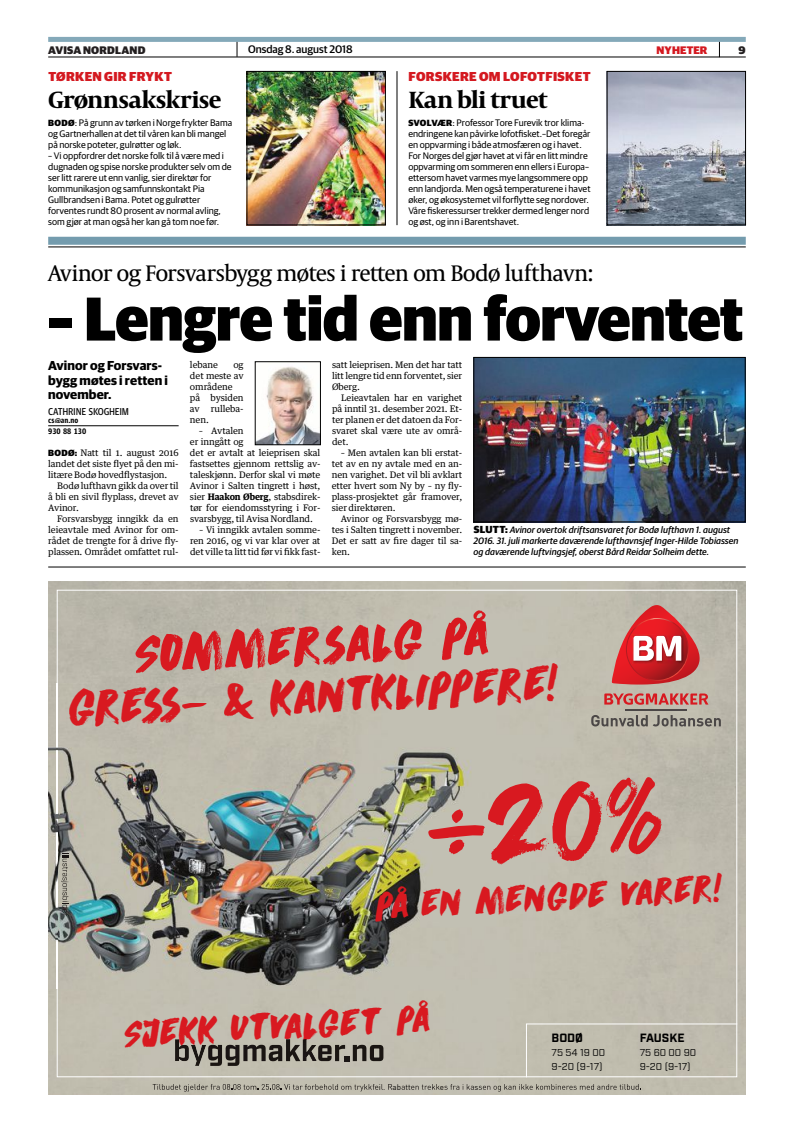
<style>
.page{position:relative;width:794px;height:1134px;background:#fff}
.page>*{position:absolute;margin:0;border:0;box-sizing:border-box;transform-origin:0 0}
.t1{font:96px "Dirrrty";color:#d81920}
.t2{font:900 62px "Guardian Sans";letter-spacing:-.01em;color:#000;scale:.95 1}
.t3{font:48px "Dirrrty";color:#d81920}
.t4{font:44px "Dirrrty";color:#d81920}
.t5{font:34px "Dirrrty";color:#d81920}
.t6{font:700 24px "Capitolium News 2";letter-spacing:-.03em;color:#000}
.t7{font:23px "Capitolium News 2";letter-spacing:-.045em;color:#000}
.t8{font:700 13px/14.5px "Guardian Sans";letter-spacing:.005em;color:#000}
.t9{font:900 13px "Guardian Sans";letter-spacing:.025em;color:#d41920}
.t10{font:700 12px "Industry";color:#000}
.t11{font:500 11px "Guardian Sans";color:#000}
.t12{font:900 11px "Guardian Sans";letter-spacing:.02em;color:#231f20}
.t13{font:900 11px "Guardian Sans";letter-spacing:.01em;color:#d41920}
.t14{font:10px/14px "Industry";color:#000}
.t15{font:10px "Guardian Agate Sans 4 D";letter-spacing:-.03em;color:#000;scale:.95 1}
.t16{font:9.5px/11px "Guardian Sans";color:#000}
.t17{font:italic 500 9.3px/11px "Guardian Sans";letter-spacing:.005em;color:#000}
.t18{font:9px/11px "Guardian Text Egyp";letter-spacing:-.01em;color:#000;text-align:justify}
.t19{font:700 8px/10.8px "Guardian Agate Sans 4 D";color:#000;scale:.95 1}
.t20{font:8px "DIN";color:#0d0b09}
.s1{font-weight:900;font-size:9px}
.s2{font-family:"Guardian Sans";font-weight:900}
.s3{font-weight:700}
.s4{font-weight:900;font-style:normal;font-size:10.2px}
</style>
<div class="page">
<img style="left:48px;top:581px;width:698px;height:513px">
<img style="left:625px;top:710px;width:62px;height:1px">
<svg style="left:591px;top:715px;width:130px;height:11px"></svg>
<svg style="left:612px;top:605px;width:87px;height:80px"></svg>
<svg style="left:604px;top:693px;width:104px;height:12px"></svg>
<img style="left:48px;top:684px;width:423px;height:304px">
<img style="left:57px;top:684px;width:1px;height:304px">
<svg style="left:61px;top:853px;width:8px;height:63px"></svg>
<img style="left:175px;top:1039px;width:14px;height:22px">
<img style="left:191px;top:1045px;width:15px;height:21px">
<img style="left:208px;top:1044px;width:14px;height:22px">
<img style="left:225px;top:1044px;width:15px;height:22px">
<img style="left:243px;top:1044px;width:23px;height:17px">
<img style="left:268px;top:1045px;width:14px;height:16px">
<img style="left:286px;top:1039px;width:14px;height:22px">
<img style="left:302px;top:1039px;width:15px;height:22px">
<img style="left:318px;top:1045px;width:14px;height:16px">
<img style="left:335px;top:1045px;width:10px;height:16px">
<svg style="left:344px;top:1056px;width:6px;height:5px"></svg>
<img style="left:352px;top:1044px;width:15px;height:17px">
<img style="left:369px;top:1045px;width:15px;height:16px">
<hr style="left:526px;top:1023px;width:211px;height:1px;background:#fff">
<hr style="left:526px;top:1024px;width:1px;height:53px;background:#fff">
<svg style="left:153px;top:1084px;width:239px;height:8px"></svg>
<svg style="left:401px;top:1085px;width:4px;height:5px"></svg>
<svg style="left:411px;top:1084px;width:230px;height:8px"></svg>
<svg style="left:237px;top:42px;width:1px;height:15px"></svg>
<svg style="left:719px;top:42px;width:1px;height:15px"></svg>
<hr style="left:48px;top:57px;width:698px;height:1px;background:#000">
<div style="left:48px;top:37px;width:698px;height:5px;background:#84a9b9"></div>
<img style="left:249px;top:73px;width:135px;height:150px">
<div style="left:247px;top:71px;width:139px;height:154px;border:1px solid #000"></div>
<img style="left:609px;top:73px;width:135px;height:150px">
<div style="left:607px;top:71px;width:139px;height:154px;border:1px solid #000"></div>
<hr style="left:397px;top:71px;width:1px;height:154px;background:#000">
<div style="left:48px;top:237px;width:698px;height:8px;background:#749cae"></div>
<hr style="left:48px;top:247px;width:698px;height:1px;background:#000">
<hr style="left:48px;top:425px;width:131px;height:1px;background:#000">
<img style="left:475px;top:359px;width:268px;height:161px">
<div style="left:473px;top:357px;width:272px;height:165px;border:1px solid #000"></div>
<img style="left:257px;top:366px;width:62px;height:77px">
<div style="left:255px;top:361px;width:66px;height:84px;border:1px solid #000"></div>
<hr style="left:48px;top:567px;width:698px;height:1px;background:#000">
<svg style="left:178px;top:1016px;width:21px;height:30px"></svg>
<svg style="left:302px;top:1011px;width:16px;height:28px"></svg>
<p class="t12" style="left:48px;top:41px;width:99px">AVISA NORDLAND</p>
<p class="t11" style="left:248px;top:41px;width:106px">Onsdag 8. august 2018</p>
<p class="t13" style="left:656px;top:41px;width:52px">NYHETER</p>
<p class="t12" style="left:738px;top:41px;width:9px">9</p>
<h3 class="t9" style="left:48px;top:66px;width:125px">TØRKEN GIR FRYKT</h3>
<h3 class="t6" style="left:48px;top:83px;width:175px">Grønnsakskrise</h3>
<p class="t16" style="left:48px;top:117px;width:185px"><span class="s1">BODØ</span>: På grunn av tørken i Norge frykter Bama og Gartnerhallen at det til våren kan bli mangel på norske poteter, gulrøtter og løk.</p>
<p class="t16" style="left:48px;top:150px;width:185px">– Vi oppfordrer det norske folk til å være med i dugnaden og spise norske produkter selv om de ser litt rarere ut enn vanlig, sier direktør for kommunikasjon og samfunnskontakt Pia Gullbrandsen i Bama. Potet og gulrøtter forventes rundt 80 prosent av normal avling, som gjør at man også her kan gå tom noe før.</p>
<h3 class="t9" style="left:408px;top:66px;width:183px">FORSKERE OM LOFOTFISKET</h3>
<h3 class="t6" style="left:408px;top:83px;width:141px">Kan bli truet</h3>
<p class="t16" style="left:408px;top:117px;width:184px"><span class="s1">SVOLVÆR</span>: Professor Tore Furevik tror klima&shy;endringene kan påvirke lofotfisket.–Det foregår en oppvarming i både atmosfæren og i havet.<br>For Norges del gjør havet at vi får en litt mindre oppvarming om sommeren enn ellers i Europa– ettersom havet varmes mye langsommere opp enn landjorda. Men også temperaturene i havet øker, og økosystemet vil forflytte seg nordover.<br>Våre fiskeressurser trekker dermed lenger nord og øst, og inn i Barentshavet.</p>
<h3 class="t7" style="left:48px;top:257px;width:546px">Avinor og Forsvarsbygg møtes i retten om Bodø lufthavn:</h3>
<h2 class="t2" style="left:48px;top:272px;width:733px">– LENGRE TID ENN FORVENTET</h2>
<h3 class="t8" style="left:48px;top:357px;width:121px">Avinor og Forsvars&shy;bygg møtes i retten i november.</h3>
<p class="t15" style="left:48px;top:404px;width:87px">CATHRINE SKOGHEIM</p>
<p class="t19" style="left:48px;top:414px;width:42px">cs@an.no<br>930 88 130</p>
<p class="t18" style="left:48px;top:447px;width:132px"><span class="s2">BODØ:</span> Natt til 1. august 2016 landet det siste flyet på den mi&shy;litære Bodø hovedflystasjon.</p>
<p class="t18" style="left:48px;top:479px;width:132px;text-indent:9px">Bodø lufthavn gikk da over til å bli en sivil flyplass, drevet av Avinor.</p>
<p class="t18" style="left:48px;top:512px;width:132px;text-indent:9px">Forsvarsbygg inngikk da en leieavtale med Avinor for om&shy;rådet de trengte for å drive fly&shy;plassen. Området omfattet rul-</p>
<p class="t18" style="left:190px;top:358px;width:29px">lebane</p>
<p class="t18" style="left:190px;top:358px;width:55px;text-align:left;text-indent:43px">og det meste av områdene på bysiden av rulleba&shy;nen.</p>
<p class="t18" style="left:190px;top:424px;width:132px;text-align:left;text-indent:9px">– Avtalen<br>er inngått og<br>det er avtalt at leieprisen skal fastsettes gjennom rettslig av&shy;taleskjønn. Derfor skal vi møte<br>Avinor i Salten tingrett i høst, sier <span class="s3">Haakon Øberg</span>, stabsdirek&shy;tør for eiendomsstyring i For&shy;svarsbygg, til Avisa Nordland.</p>
<p class="t18" style="left:190px;top:523px;width:132px;text-indent:9px">– Vi inngikk avtalen somme&shy;ren 2016, og vi var klar over at det ville ta litt tid før vi fikk fast-</p>
<p class="t18" style="left:332px;top:358px;width:132px">satt leieprisen. Men det har tatt litt lengre tid enn forventet, sier Øberg.</p>
<p class="t18" style="left:332px;top:391px;width:132px;text-indent:9px">Leieavtalen har en varighet på inntil 31. desember 2021. Et&shy;ter planen er det datoen da For&shy;svaret skal være ute av områ&shy;det.</p>
<p class="t18" style="left:332px;top:446px;width:132px;text-indent:9px">– Men avtalen kan bli erstat&shy;tet av en ny avtale med en an&shy;nen varighet. Det vil bli avklart etter hvert som Ny by – ny fly&shy;plass-prosjektet går framover, sier direktøren.</p>
<p class="t18" style="left:332px;top:512px;width:132px;text-indent:9px">Avinor og Forsvarsbygg mø&shy;tes i Salten tingrett i november.<br>Det er satt av fire dager til sa&shy;ken.</p>
<p class="t17" style="left:473px;top:524px;width:266px"><span class="s4">SLUTT:</span> Avinor overtok driftsansvaret for Bodø lufthavn 1. august<br>2016. 31. juli markerte daværende lufthavnsjef Inger-Hilde Tobiassen og daværende luftvingsjef, oberst Bård Reidar Solheim dette.</p>
<h3 class="t3" style="left:132px;top:620px;width:356px;rotate:-3deg">Sommersalg på</h3>
<h3 class="t4" style="left:67px;top:677px;width:493px;rotate:-3deg">gress- &amp; kantklippere!</h3>
<h1 class="t1" style="left:423px;top:761px;width:239px;rotate:-3deg">÷20%</h1>
<h3 class="t5" style="left:373px;top:882px;width:351px;rotate:-3deg">på en mengde varer!</h3>
<h3 class="t5" style="left:122px;top:1010px;width:308px;rotate:-3deg">Sje k utva get på</h3>
<p class="t20" style="left:305px;top:1082px;width:4px">f</p>
<p class="t20" style="left:379px;top:1082px;width:33px">i. ab tt</p>
<p class="t20" style="left:440px;top:1082px;width:6px">e</p>
<p class="t20" style="left:474px;top:1082px;width:5px">s</p>
<h3 class="t10" style="left:551px;top:1030px;width:33px">BODØ</h3>
<p class="t14" style="left:551px;top:1045px;width:55px">75 54 19 00<br>9-20 (9-17)</p>
<h3 class="t10" style="left:640px;top:1031px;width:46px">FAUSKE</h3>
<p class="t14" style="left:640px;top:1046px;width:58px">75 60 00 90<br>9-20 (9-17)</p>
</div>
